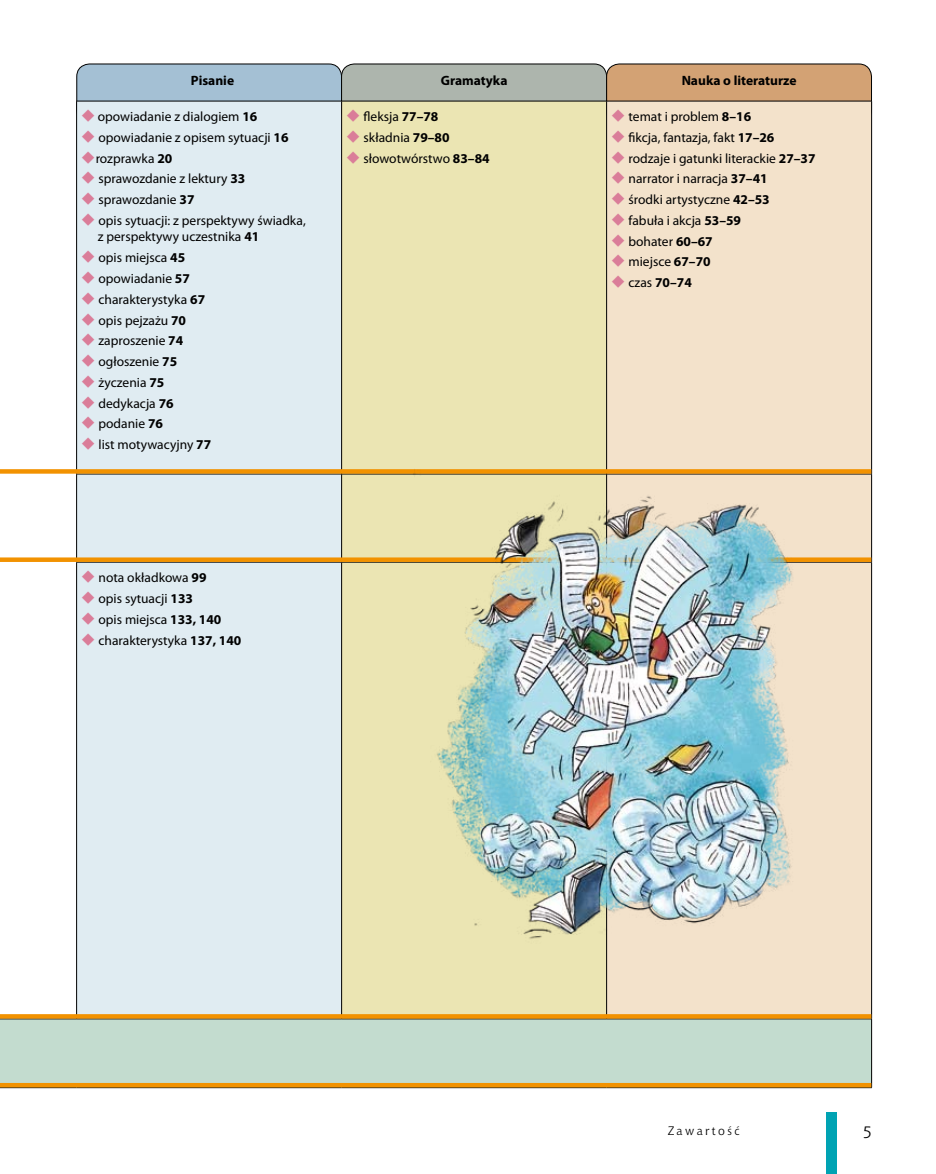
<style>
.page{position:relative;width:936px;height:1174px;background:#fff}
.page>*{position:absolute;margin:0;border:0;box-sizing:border-box;transform-origin:0 0}
.t1{font:16.5px "Chianti PL";color:#000}
.t2{font:13.5px/16.5px "Myriad Pro";color:#000}
.t3{font:700 13.5px "Myriad Pro";color:#000}
.t4{font:12px "Chianti PL";letter-spacing:.2em;color:#000}
.s1{color:#da7d99}
.s2{font-weight:700}
.s3{font-weight:400}
</style>
<div class="page">
<div style="left:826px;top:1112px;width:10px;height:62px;background:#00a3b3"></div>
<div style="left:77px;top:64px;width:264px;height:59px;background:#a4c0d4;border-radius:13px"></div>
<div style="left:77px;top:64px;width:265px;height:59px;border:1px solid #000;border-radius:13px"></div>
<div style="left:341px;top:64px;width:265px;height:59px;background:#adb5ad;border-radius:13px"></div>
<div style="left:341px;top:64px;width:266px;height:59px;border:1px solid #000;border-radius:13px"></div>
<div style="left:606px;top:64px;width:265px;height:59px;background:#d3a274;border-radius:13px"></div>
<div style="left:606px;top:64px;width:265px;height:59px;border:1px solid #000;border-radius:13px"></div>
<div style="left:77px;top:102px;width:264px;height:912px;background:#e0ecf2"></div>
<div style="left:342px;top:102px;width:264px;height:912px;background:#ebe5b3"></div>
<div style="left:607px;top:102px;width:264px;height:912px;background:#f3e2cb"></div>
<div style="left:0;top:1019px;width:871px;height:68px;background:#c3dccf"></div>
<hr style="left:76px;top:101px;width:265px;height:1px;background:#000">
<hr style="left:76px;top:101px;width:1px;height:373px;background:#000">
<hr style="left:341px;top:101px;width:265px;height:1px;background:#000">
<hr style="left:341px;top:101px;width:1px;height:373px;background:#000">
<hr style="left:606px;top:101px;width:265px;height:1px;background:#000">
<hr style="left:606px;top:101px;width:1px;height:373px;background:#000">
<hr style="left:871px;top:101px;width:1px;height:373px;background:#000">
<hr style="left:76px;top:474px;width:265px;height:1px;background:#000">
<hr style="left:76px;top:474px;width:1px;height:88px;background:#000">
<hr style="left:341px;top:474px;width:265px;height:1px;background:#000">
<hr style="left:341px;top:474px;width:1px;height:88px;background:#000">
<hr style="left:606px;top:474px;width:265px;height:1px;background:#000">
<hr style="left:871px;top:474px;width:1px;height:88px;background:#000">
<hr style="left:76px;top:562px;width:265px;height:1px;background:#000">
<hr style="left:76px;top:562px;width:1px;height:456px;background:#000">
<hr style="left:341px;top:562px;width:265px;height:1px;background:#000">
<hr style="left:341px;top:562px;width:1px;height:456px;background:#000">
<hr style="left:606px;top:562px;width:265px;height:1px;background:#000">
<hr style="left:606px;top:562px;width:1px;height:456px;background:#000">
<hr style="left:871px;top:562px;width:1px;height:456px;background:#000">
<hr style="left:0;top:1018px;width:77px;height:1px;background:#000">
<hr style="left:77px;top:1018px;width:264px;height:1px;background:#000">
<hr style="left:341px;top:1018px;width:265px;height:1px;background:#000">
<hr style="left:606px;top:1018px;width:265px;height:1px;background:#000">
<hr style="left:871px;top:1019px;width:1px;height:68px;background:#000">
<hr style="left:0;top:1087px;width:77px;height:1px;background:#000">
<hr style="left:77px;top:1087px;width:264px;height:1px;background:#000">
<hr style="left:341px;top:1087px;width:265px;height:1px;background:#000">
<hr style="left:606px;top:1087px;width:265px;height:1px;background:#000">
<svg style="left:0;top:469px;width:871px;height:4px;background:#f19509"></svg>
<div style="left:0;top:557px;width:871px;height:5px;background:#f29200"></div>
<svg style="left:0;top:1014px;width:871px;height:4px;background:#f19508"></svg>
<hr style="left:0;top:1083px;width:871px;height:4px;background:#f29200">
<img style="left:400px;top:460px;width:401px;height:502px">
<p class="t3" style="left:191px;top:72px;width:45px">Pisanie</p>
<p class="t3" style="left:441px;top:72px;width:68px">Gramatyka</p>
<p class="t3" style="left:681px;top:72px;width:116px">Nauka o literaturze</p>
<p class="t2" style="left:81px;top:108px;width:178px"><span class="s1">◆</span> opowiadanie z dialogiem <span class="s2">16</span></p>
<p class="t2" style="left:81px;top:129px;width:209px"><span class="s1">◆</span> opowiadanie z opisem sytuacji <span class="s2">16</span></p>
<p class="t2" style="left:81px;top:150px;width:93px"><span class="s1">◆</span>rozprawka <span class="s2">20</span></p>
<p class="t2" style="left:81px;top:170px;width:166px"><span class="s1">◆</span> sprawozdanie z lektury <span class="s2">33</span></p>
<p class="t2" style="left:81px;top:191px;width:115px"><span class="s1">◆</span> sprawozdanie <span class="s2">37</span></p>
<p class="t2" style="left:98px;top:212px;width:209px;text-indent:-17px"><span class="s1">◆</span> opis sytuacji: z perspektywy świadka, z perspektywy uczestnika <span class="s2">41</span></p>
<p class="t2" style="left:81px;top:249px;width:106px"><span class="s1">◆</span> opis miejsca <span class="s2">45</span></p>
<p class="t2" style="left:81px;top:270px;width:111px"><span class="s1">◆</span> opowiadanie <span class="s2">57</span></p>
<p class="t2" style="left:81px;top:291px;width:126px"><span class="s1">◆</span> charakterystyka <span class="s2">67</span></p>
<p class="t2" style="left:81px;top:311px;width:107px"><span class="s1">◆</span> opis pejzażu <span class="s2">70</span></p>
<p class="t2" style="left:81px;top:332px;width:104px"><span class="s1">◆</span> zaproszenie <span class="s2">74</span></p>
<p class="t2" style="left:81px;top:353px;width:98px"><span class="s1">◆</span> ogłoszenie <span class="s2">75</span></p>
<p class="t2" style="left:81px;top:374px;width:85px"><span class="s1">◆</span> życzenia <span class="s2">75</span></p>
<p class="t2" style="left:81px;top:394px;width:94px"><span class="s1">◆</span> dedykacja <span class="s2">76</span></p>
<p class="t2" style="left:81px;top:415px;width:84px"><span class="s1">◆</span> podanie <span class="s2">76</span></p>
<p class="t2" style="left:81px;top:436px;width:132px"><span class="s1">◆</span> list motywacyjny <span class="s2">77</span></p>
<p class="t2" style="left:346px;top:108px;width:94px"><span class="s1">◆</span> fleksja <span class="s2">77–78</span></p>
<p class="t2" style="left:346px;top:129px;width:105px"><span class="s1">◆</span> składnia <span class="s2">79–80</span></p>
<p class="t2" style="left:346px;top:150px;width:145px"><span class="s1">◆</span> słowotwórstwo <span class="s2">83–84</span></p>
<p class="t2" style="left:611px;top:108px;width:142px"><span class="s1">◆</span> temat i problem <span class="s2">8–16</span></p>
<p class="t2" style="left:611px;top:129px;width:165px"><span class="s1">◆</span> fikcja, fantazja, fakt <span class="s2">17–26</span></p>
<p class="t2" style="left:611px;top:150px;width:206px"><span class="s1">◆</span> rodzaje i gatunki literackie <span class="s2">27–37</span></p>
<p class="t2" style="left:611px;top:170px;width:158px"><span class="s1">◆</span> narrator i narracja <span class="s2">37–41</span></p>
<p class="t2" style="left:611px;top:191px;width:160px"><span class="s1">◆</span> środki artystyczne <span class="s2">42–53</span></p>
<p class="t2" style="left:611px;top:212px;width:132px"><span class="s1">◆</span> fabuła i akcja <span class="s2">53–59</span></p>
<p class="t2" style="left:611px;top:233px;width:103px"><span class="s1">◆</span> bohater <span class="s2">60–67</span></p>
<p class="t2" style="left:611px;top:253px;width:101px"><span class="s1">◆</span> miejsce <span class="s2">67–70</span></p>
<p class="t3" style="left:611px;top:274px;width:82px"><span class="s1">◆</span> <span class="s3">czas</span> 70–74</p>
<p class="t2" style="left:81px;top:569px;width:127px"><span class="s1">◆</span> nota okładkowa <span class="s2">99</span></p>
<p class="t2" style="left:81px;top:590px;width:114px"><span class="s1">◆</span> opis sytuacji <span class="s2">133</span></p>
<p class="t2" style="left:81px;top:611px;width:142px"><span class="s1">◆</span> opis miejsca <span class="s2">133, 140</span></p>
<p class="t2" style="left:81px;top:631px;width:162px"><span class="s1">◆</span> charakterystyka <span class="s2">137, 140</span></p>
<p class="t4" style="left:667px;top:1123px;width:73px">Zawartość</p>
<p class="t1" style="left:862px;top:1121px;width:11px">5</p>
</div>
